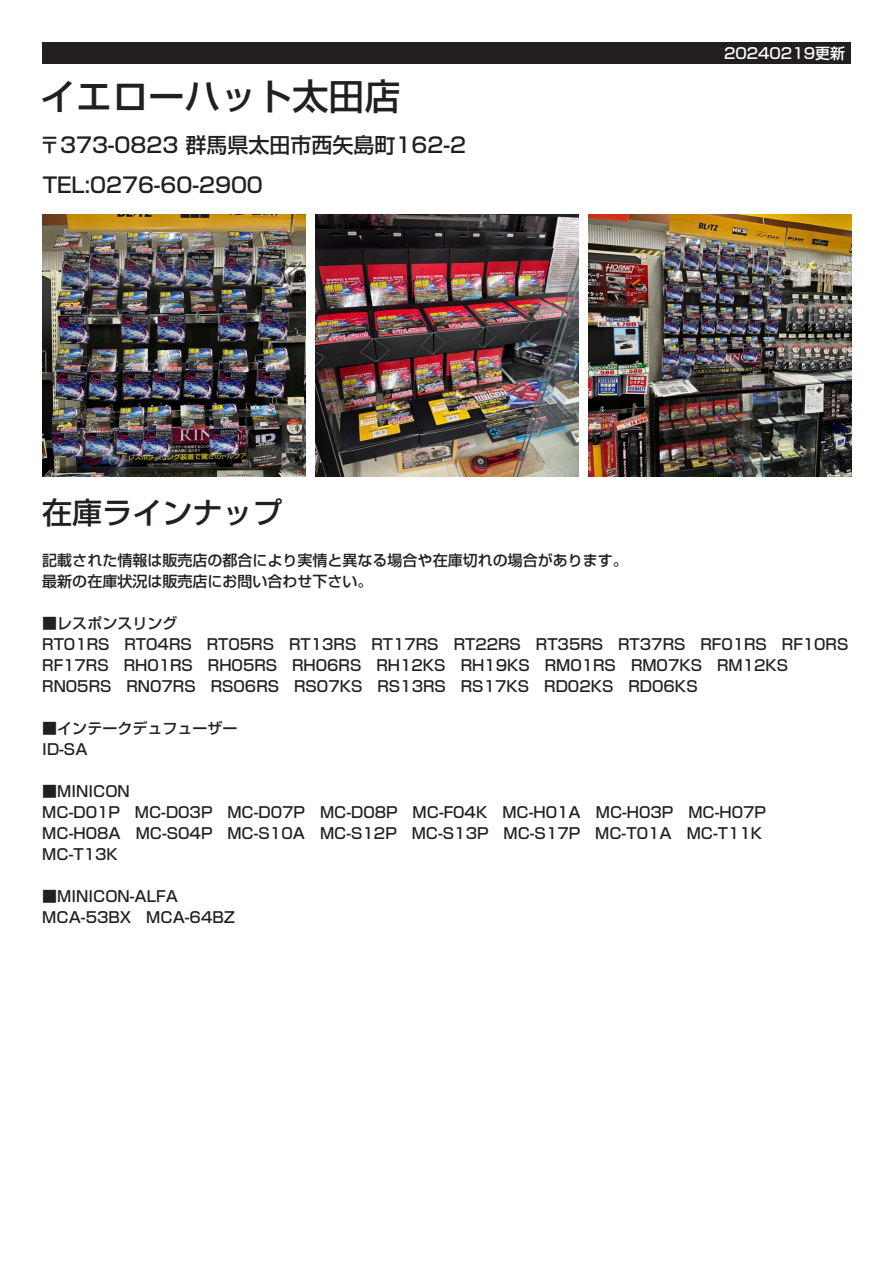
<style>
.page{position:relative;width:894px;height:1263px;background:#fff}
.page>*{position:absolute;margin:0;border:0;box-sizing:border-box;transform-origin:0 0}
.t1{font:500 36px "Shin Go Pro";color:#231f20}
.t2{font:500 30px "Shin Go Pro";color:#231f20}
.t3{font:500 21px/39.9px "Shin Go Pro";color:#231f20}
.t4{font:500 15px/21px "Shin Go Pro";color:#231f20}
.t5{font:500 15px "Shin Go Pro";color:#fff}
</style>
<div class="page">
<div style="left:43px;top:43px;width:807px;height:21px;background:#231f20"></div>
<img style="left:315px;top:214px;width:263px;height:263px">
<img style="left:43px;top:214px;width:262px;height:263px">
<img style="left:588px;top:214px;width:262px;height:263px">
<h1 class="t1" style="left:40px;top:79px;width:362px">イエローハット太田店</h1>
<h3 class="t3" style="left:39px;top:125px;width:428px">〒373-0823 群馬県太田市西矢島町162-2<br>TEL:0276-60-2900</h3>
<p class="t5" style="left:723px;top:46px;width:123px">20240219更新</p>
<h2 class="t2" style="left:42px;top:498px;width:241px">在庫ラインナップ</h2>
<p class="t4" style="left:42px;top:550px;width:587px">記載された情報は販売店の都合により実情と異なる場合や在庫切れの場合があります。最新の在庫状況は販売店にお問い合わせ下さい。</p>
<p class="t4" style="left:42px;top:613px;width:807px">■レスポンスリング<br>RT01RS RT04RS RT05RS RT13RS RT17RS RT22RS RT35RS RT37RS RF01RS RF10RS RF17RS RH01RS RH05RS RH06RS RH12KS RH19KS RM01RS RM07KS RM12KS RN05RS RN07RS RS06RS RS07KS RS13RS RS17KS RD02KS RD06KS</p>
<p class="t4" style="left:42px;top:718px;width:196px">■インテークデュフューザー<br>ID-SA</p>
<p class="t4" style="left:42px;top:781px;width:724px">■MINICON<br>MC-D01P MC-D03P MC-D07P MC-D08P MC-F04K MC-H01A MC-H03P MC-H07P MC-H08A MC-S04P MC-S10A MC-S12P MC-S13P MC-S17P MC-T01A MC-T11K MC-T13K</p>
<p class="t4" style="left:42px;top:886px;width:194px">■MINICON-ALFA<br>MCA-53BX MCA-64BZ</p>
</div>
